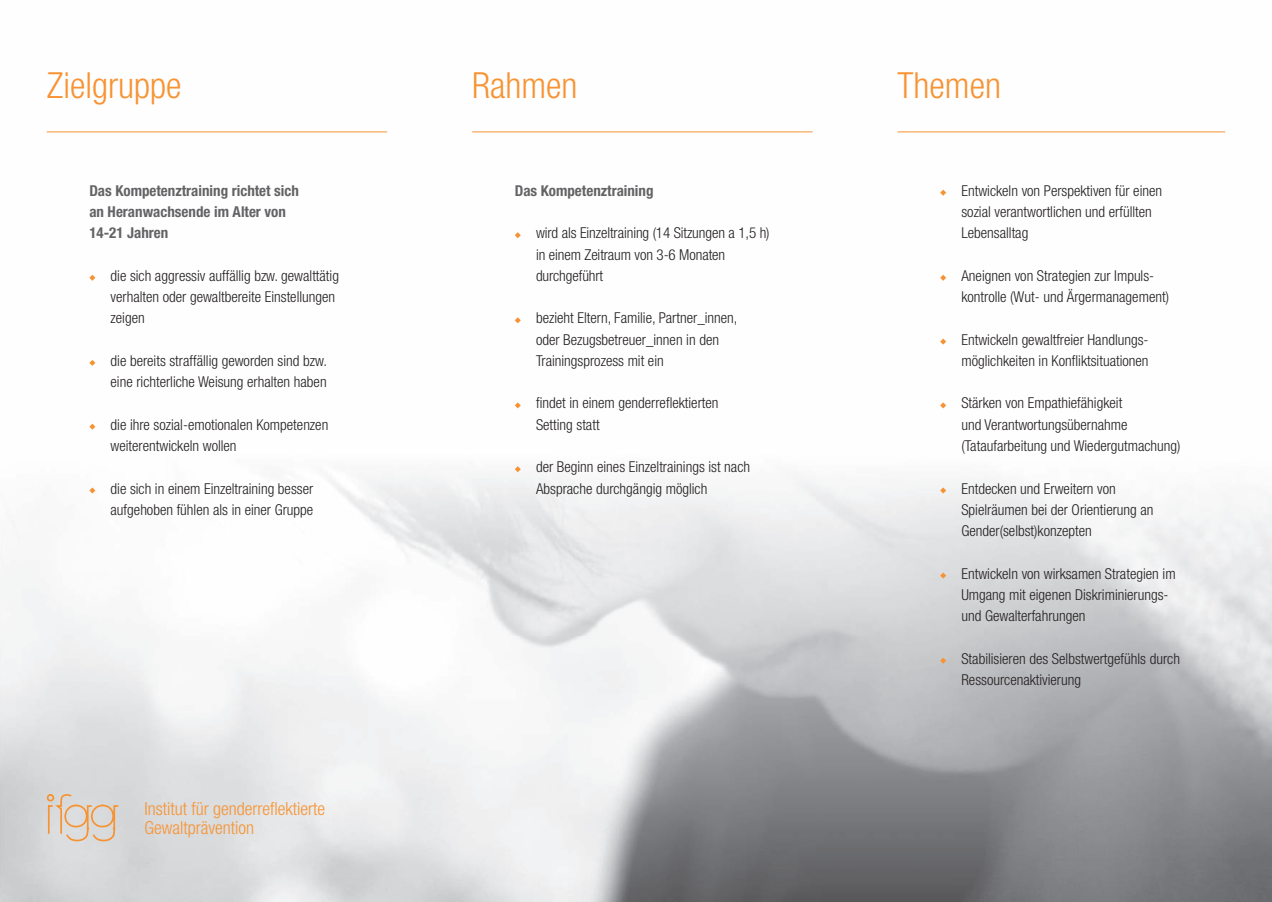
<style>
.page{position:relative;width:1272px;height:902px;background:#fff}
.page>*{position:absolute;margin:0;border:0;box-sizing:border-box;transform-origin:0 0}
.t1{font:300 condensed 36px "Helvetica Neue";color:#f79332}
.t2{font:300 condensed 18px/19.5px "Helvetica Neue";color:#f79332}
.t3{font:300 condensed 15px/21.3px "Helvetica Neue";color:#231f20}
.t4{font:700 condensed 15px/21.3px "Helvetica Neue";color:#636366}
</style>
<div class="page">
<img style="left:0;top:131px;width:1271px;height:770px">
<svg style="left:89px;top:275px;width:6px;height:6px"></svg>
<svg style="left:89px;top:360px;width:6px;height:6px"></svg>
<svg style="left:89px;top:423px;width:6px;height:6px"></svg>
<svg style="left:89px;top:487px;width:6px;height:6px"></svg>
<svg style="left:514px;top:232px;width:7px;height:6px"></svg>
<svg style="left:514px;top:317px;width:7px;height:6px"></svg>
<svg style="left:514px;top:402px;width:7px;height:6px"></svg>
<svg style="left:514px;top:466px;width:7px;height:6px"></svg>
<svg style="left:940px;top:190px;width:6px;height:6px"></svg>
<svg style="left:940px;top:275px;width:6px;height:6px"></svg>
<svg style="left:940px;top:338px;width:6px;height:6px"></svg>
<svg style="left:940px;top:402px;width:6px;height:6px"></svg>
<svg style="left:940px;top:487px;width:6px;height:6px"></svg>
<svg style="left:940px;top:572px;width:6px;height:6px"></svg>
<svg style="left:940px;top:657px;width:6px;height:6px"></svg>
<svg style="left:47px;top:794px;width:72px;height:47px;background:#ddcdbd"></svg>
<hr style="left:47px;top:131px;width:340px;height:1px;background:#f79332">
<hr style="left:472px;top:131px;width:340px;height:1px;background:#f79332">
<hr style="left:897px;top:131px;width:328px;height:1px;background:#f79332">
<h1 class="t1" style="left:47px;top:64px;width:136px">Zielgruppe</h1>
<p class="t4" style="left:89px;top:179px;width:211px">Das Kompetenztraining richtet sich an Heranwachsende im Alter von<br>14-21 Jahren</p>
<p class="t3" style="left:111px;top:265px;width:230px">die sich aggressiv auffällig bzw. gewalttätig verhalten oder gewaltbereite Einstellungen zeigen</p>
<p class="t3" style="left:111px;top:350px;width:218px">die bereits straffällig geworden sind bzw. eine richterliche Weisung erhalten haben</p>
<p class="t3" style="left:111px;top:413px;width:219px">die ihre sozial-emotionalen Kompetenzen weiterentwickeln wollen</p>
<p class="t3" style="left:111px;top:477px;width:204px">die sich in einem Einzeltraining besser aufgehoben fühlen als in einer Gruppe</p>
<p class="t2" style="left:145px;top:798px;width:182px">Institut für genderreflektierte<br>Gewaltprävention</p>
<h1 class="t1" style="left:472px;top:64px;width:107px">Rahmen</h1>
<p class="t4" style="left:514px;top:179px;width:140px">Das Kompetenztraining</p>
<p class="t3" style="left:536px;top:222px;width:235px">wird als Einzeltraining (14 Sitzungen a 1,5 h) in einem Zeitraum von 3-6 Monaten durchgeführt</p>
<p class="t3" style="left:536px;top:307px;width:203px">bezieht Eltern, Familie, Partner_innen, oder Bezugsbetreuer_innen in den<br>Trainingsprozess mit ein</p>
<p class="t3" style="left:536px;top:392px;width:184px">findet in einem genderreflektierten<br>Setting statt</p>
<p class="t3" style="left:536px;top:456px;width:215px">der Beginn eines Einzeltrainings ist nach<br>Absprache durchgängig möglich</p>
<h1 class="t1" style="left:897px;top:64px;width:105px">Themen</h1>
<p class="t3" style="left:961px;top:180px;width:202px">Entwickeln von Perspektiven für einen sozial verantwortlichen und erfüllten<br>Lebensalltag</p>
<p class="t3" style="left:961px;top:265px;width:209px">Aneignen von Strategien zur Impuls&shy;kontrolle (Wut- und Ärgermanagement)</p>
<p class="t3" style="left:961px;top:328px;width:189px">Entwickeln gewaltfreier Handlungs&shy;möglichkeiten in Konfliktsituationen</p>
<p class="t3" style="left:961px;top:392px;width:221px">Stärken von Empathiefähigkeit<br>und Verantwortungsübernahme (Tataufarbeitung und Wiedergutmachung)</p>
<p class="t3" style="left:961px;top:477px;width:194px">Entdecken und Erweitern von<br>Spielräumen bei der Orientierung an<br>Gender(selbst)konzepten</p>
<p class="t3" style="left:961px;top:562px;width:216px">Entwickeln von wirksamen Strategien im<br>Umgang mit eigenen Diskriminierungs&shy;und Gewalterfahrungen</p>
<p class="t3" style="left:961px;top:647px;width:220px">Stabilisieren des Selbstwertgefühls durch<br>Ressourcenaktivierung</p>
</div>
